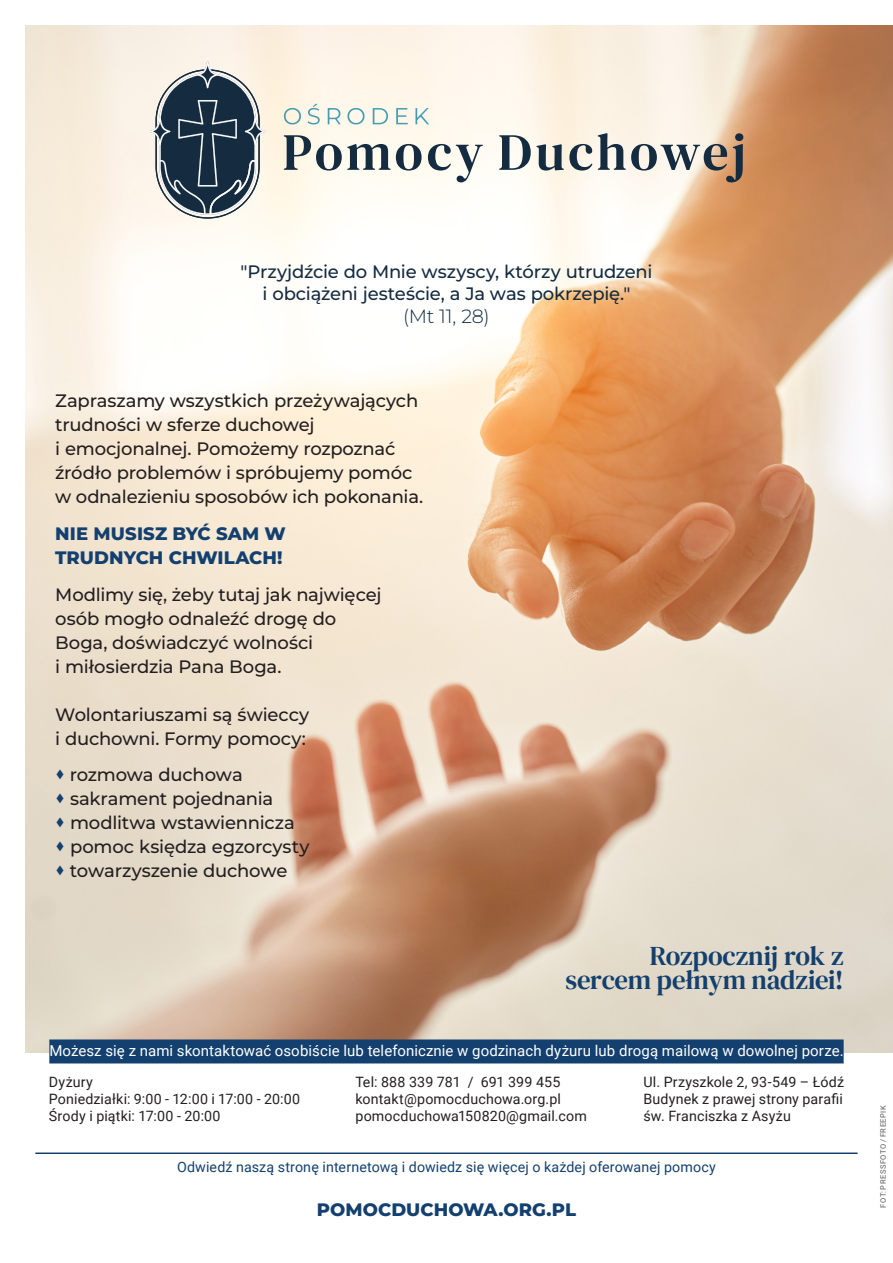
<style>
.page{position:relative;width:893px;height:1263px;background:#fff}
.page>*{position:absolute;margin:0;border:0;box-sizing:border-box;transform-origin:0 0}
.Artigos_-_textos_longos{font:27px/24px "DM Serif Text";letter-spacing:-.01em;color:#13406e;text-align:right}
.Artigos_-_textos_longos-2{font:300 19.2px "Montserrat";color:#142b40}
.Artigos_-_textos_longos-3{font:500 18px/24px "Montserrat";letter-spacing:-.01em;color:#231f20}
.Artigos_-_textos_longos-4{font:500 18px/21.6px "Montserrat";letter-spacing:-.01em;color:#142b40;text-align:center}
.Artigos_-_textos_longos-5{font:800 18px/24px "Montserrat";color:#13406e}
.Artigos_-_textos_longos-6{font:15px "Roboto";letter-spacing:.005em;color:#fff}
.Artigos_-_textos_longos-7{font:14.25px/17.1px "Roboto";letter-spacing:.01em;color:#231f20}
.Artigos_-_textos_longos-8{font:14.25px "Roboto";letter-spacing:.01em;color:#13406e}
.Foto_-_fonte{font:7.5px "Roboto";letter-spacing:.065em;color:#57585a}
.s1{color:#13406e}
</style>
<div class="page">
<img style="left:26px;top:26px;width:867px;height:1026px">
<svg style="left:150px;top:61px;width:116px;height:158px;background:#717d85"></svg>
<svg style="left:284px;top:135px;width:138px;height:36px;background:#aeb3b1"></svg>
<svg style="left:428px;top:144px;width:55px;height:38px"></svg>
<svg style="left:499px;top:135px;width:93px;height:36px"></svg>
<svg style="left:598px;top:133px;width:145px;height:49px;background:#bcb6ad"></svg>
<svg style="left:284px;top:108px;width:17px;height:16px"></svg>
<svg style="left:308px;top:104px;width:12px;height:20px"></svg>
<svg style="left:328px;top:108px;width:13px;height:16px"></svg>
<svg style="left:347px;top:108px;width:18px;height:16px"></svg>
<svg style="left:373px;top:108px;width:15px;height:16px"></svg>
<svg style="left:396px;top:108px;width:12px;height:16px"></svg>
<svg style="left:415px;top:108px;width:14px;height:16px"></svg>
<div style="left:49px;top:1039px;width:795px;height:24px;background:#13406e"></div>
<hr style="left:35px;top:1152px;width:823px;height:2px;background:#13406e">
<p class="Artigos_-_textos_longos-4" style="left:240px;top:261px;width:414px">"Przyjdźcie do Mnie wszyscy, którzy utrudzeni i obciążeni jesteście, a Ja was pokrzepię."</p>
<p class="Artigos_-_textos_longos-2" style="left:403px;top:303px;width:88px">(Mt 11, 28)</p>
<p class="Artigos_-_textos_longos-3" style="left:55px;top:388px;width:369px">Zapraszamy wszystkich przeżywających trudności w sferze duchowej<br>i emocjonalnej. Pomożemy rozpoznać źródło problemów i spróbujemy pomóc w odnalezieniu sposobów ich pokonania.</p>
<p class="Artigos_-_textos_longos-5" style="left:55px;top:520px;width:232px">NIE MUSISZ BYĆ SAM W<br>TRUDNYCH CHWILACH!</p>
<p class="Artigos_-_textos_longos-3" style="left:55px;top:581px;width:328px">Modlimy się, żeby tutaj jak najwięcej osób mogło odnaleźć drogę do<br>Boga, doświadczyć wolności<br>i miłosierdzia Pana Boga.</p>
<p class="Artigos_-_textos_longos-3" style="left:55px;top:701px;width:255px">Wolontariuszami są świeccy i duchowni. Formy pomocy:</p>
<p class="Artigos_-_textos_longos-3" style="left:55px;top:762px;width:189px"><span class="s1">•</span> rozmowa duchowa</p>
<p class="Artigos_-_textos_longos-3" style="left:55px;top:786px;width:219px"><span class="s1">•</span> sakrament pojednania</p>
<p class="Artigos_-_textos_longos-3" style="left:55px;top:810px;width:241px"><span class="s1">•</span> modlitwa wstawiennicza</p>
<p class="Artigos_-_textos_longos-3" style="left:55px;top:834px;width:256px"><span class="s1">•</span> pomoc księdza egzorcysty</p>
<p class="Artigos_-_textos_longos-3" style="left:55px;top:858px;width:234px"><span class="s1">•</span> towarzyszenie duchowe</p>
<p class="Artigos_-_textos_longos" style="left:565px;top:944px;width:280px">Rozpocznij rok z sercem pełnym nadziei!</p>
<p class="Artigos_-_textos_longos-6" style="left:49px;top:1040px;width:796px">Możesz się z nami skontaktować osobiście lub telefonicznie w godzinach dyżuru lub drogą mailową w dowolnej porze.</p>
<p class="Artigos_-_textos_longos-7" style="left:49px;top:1073px;width:46px">Dyżury</p>
<p class="Artigos_-_textos_longos-7" style="left:49px;top:1090px;width:253px">Poniedziałki: 9:00 - 12:00 i 17:00 - 20:00</p>
<p class="Artigos_-_textos_longos-7" style="left:49px;top:1107px;width:173px">Środy i piątki: 17:00 - 20:00</p>
<p class="Artigos_-_textos_longos-7" style="left:355px;top:1073px;width:206px">Tel: 888 339 781 / 691 399 455</p>
<p class="Artigos_-_textos_longos-7" style="left:355px;top:1090px;width:233px">kontakt@pomocduchowa.org.pl pomocduchowa150820@gmail.com</p>
<p class="Artigos_-_textos_longos-7" style="left:643px;top:1073px;width:202px">Ul. Przyszkole 2, 93-549 – Łódź</p>
<p class="Artigos_-_textos_longos-7" style="left:643px;top:1090px;width:201px">Budynek z prawej strony parafii św. Franciszka z Asyżu</p>
<p class="Artigos_-_textos_longos-8" style="left:177px;top:1157px;width:540px">Odwiedź naszą stronę internetową i dowiedz się więcej o każdej oferowanej pomocy</p>
<p class="Artigos_-_textos_longos-5" style="left:317px;top:1197px;width:261px">POMOCDUCHOWA.ORG.PL</p>
<p class="Foto_-_fonte" style="left:878px;top:1207px;width:103px;rotate:-90deg">FOT: PRESSFOTO / FREEPIK</p>
</div>
